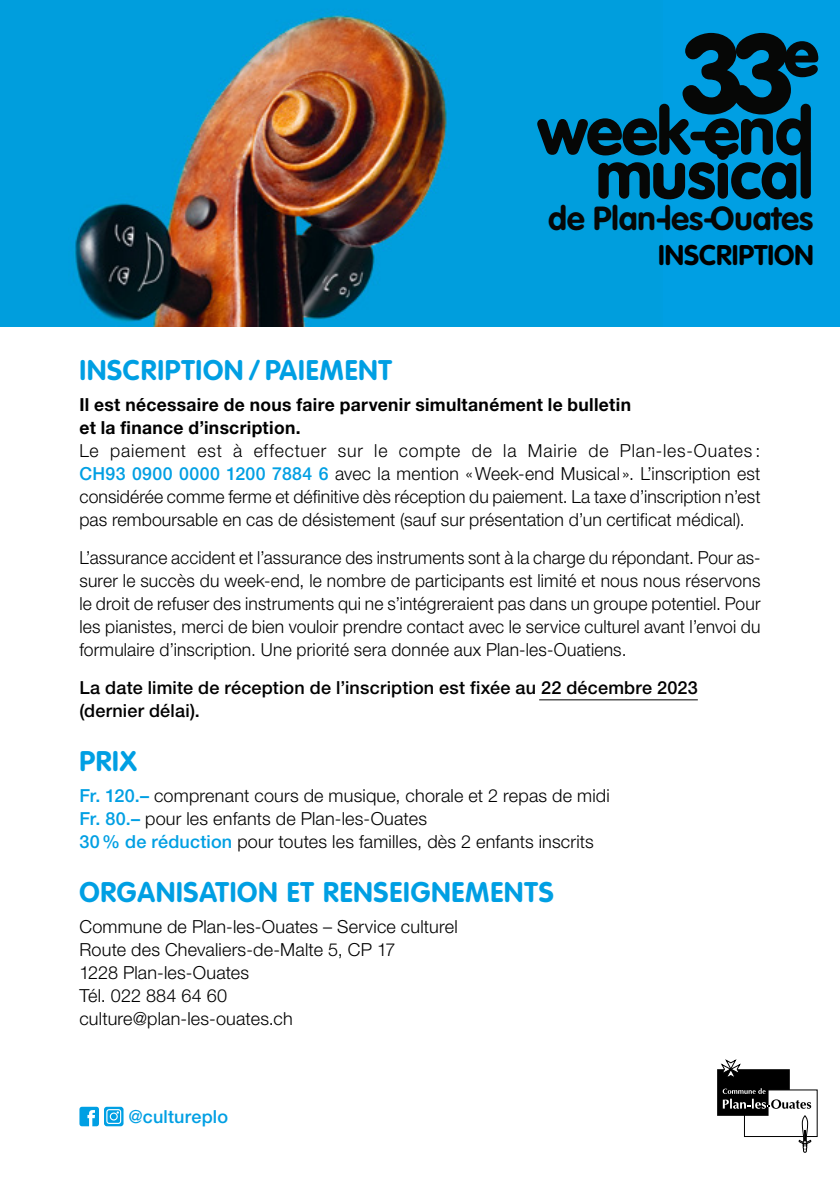
<style>
.page{position:relative;width:840px;height:1191px;background:#fff}
.page>*{position:absolute;margin:0;border:0;box-sizing:border-box;transform-origin:0 0}
.t1{font:900 109.6px "VAG Rounded Std";color:#060706;scale:1.05 1}
.t2{font:900 65.8px "VAG Rounded Std";color:#060706}
.t3{font:700 32.8px "VAG Rounded Std";color:#060706}
.t4{font:700 28px "VAG Rounded Std";letter-spacing:.03em;color:#009fe3}
.t5{font:700 28px "VAG Rounded Std";color:#000}
.t6{font:300 18px/23px "Helvetica Neue";letter-spacing:.01em;color:#000}
.t7{font:300 18px/23px "Helvetica Neue";letter-spacing:.01em;color:#000;text-align:justify;scale:.96 1}
.t8{font:700 18px/23px "Helvetica Neue";letter-spacing:.02em;color:#000}
.t9{font:500 18px/23px "Helvetica Neue";letter-spacing:.01em;color:#000}
.t10{font:500 18px "Helvetica Neue";letter-spacing:.01em;color:#009fe3}
.s1{font-weight:500;color:#009fe3}
</style>
<div class="page">
<div style="left:0;top:0;width:839px;height:327px;background:#009fe3"></div>
<img style="left:68px;top:9px;width:381px;height:318px">
<hr style="left:539px;top:699px;width:158px;height:1px;background:#000">
<svg style="left:79px;top:1106px;width:44px;height:20px"></svg>
<svg style="left:717px;top:1059px;width:93px;height:93px"></svg>
<h1 class="t1" style="left:682px;top:8px;width:132px">33<sup>e</sup></h1>
<h2 class="t2" style="left:537px;top:91px;width:277px">week-end</h2>
<h2 class="t2" style="left:595px;top:135px;width:218px">musical</h2>
<h3 class="t3" style="left:548px;top:199px;width:266px">de Plan-les-Ouates</h3>
<h3 class="t5" style="left:657px;top:238px;width:157px">INSCRIPTION</h3>
<h3 class="t4" style="left:79px;top:353px;width:314px">INSCRIPTION / PAIEMENT</h3>
<p class="t8" style="left:79px;top:392px;width:553px">Il est nécessaire de nous faire parvenir simultanément le bulletin et la finance d’inscription.</p>
<p class="t6" style="left:79px;top:438px;width:682px;text-align:justify">Le paiement est à effectuer sur le compte de la Mairie de Plan-les-Ouates :<br><span class="s1">CH93 0900 0000 1200 7884 6</span> avec la mention «Week-end Musical ». L’inscription est considérée comme ferme et définitive dès réception du paiement. La taxe d’inscription n’est pas remboursable en cas de désistement (sauf sur présentation d’un certificat médical).</p>
<p class="t7" style="left:79px;top:545px;width:710px">L’assurance accident et l’assurance des instruments sont à la charge du répondant. Pour as&shy;surer le succès du week-end, le nombre de participants est limité et nous nous réservons le droit de refuser des instruments qui ne s’intégreraient pas dans un groupe potentiel. Pour les pianistes, merci de bien vouloir prendre contact avec le service culturel avant l’envoi du formulaire d’inscription. Une priorité sera donnée aux Plan-les-Ouatiens.</p>
<p class="t9" style="left:79px;top:675px;width:619px">La date limite de réception de l’inscription est fixée au 22 décembre 2023 (dernier délai).</p>
<h3 class="t4" style="left:79px;top:744px;width:59px">PRIX</h3>
<p class="t6" style="left:79px;top:783px;width:531px"><span class="s1">Fr. 120.–</span> comprenant cours de musique, chorale et 2 repas de midi<br><span class="s1">Fr. 80.–</span> pour les enfants de Plan-les-Ouates<br><span class="s1">30% de réduction</span> pour toutes les familles, dès 2 enfants inscrits</p>
<h3 class="t4" style="left:79px;top:875px;width:475px">ORGANISATION ET RENSEIGNEMENTS</h3>
<p class="t6" style="left:79px;top:914px;width:379px">Commune de Plan-les-Ouates – Service culturel<br>Route des Chevaliers-de-Malte 5, CP 17<br>1228 Plan-les-Ouates<br>Tél. 022 884 64 60<br>culture@plan-les-ouates.ch</p>
<p class="t10" style="left:128px;top:1105px;width:101px">@cultureplo</p>
</div>
